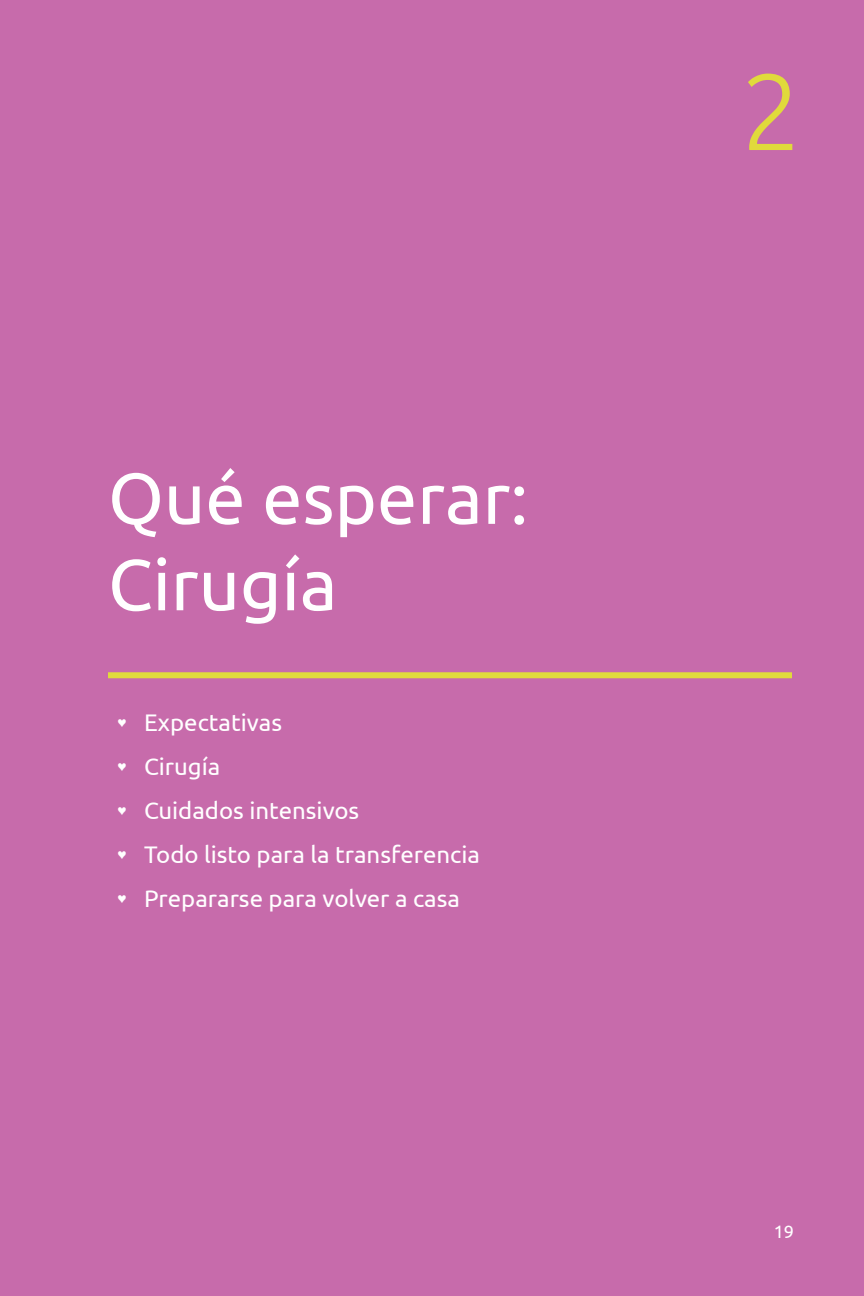
<style>
.page{position:relative;width:864px;height:1296px;background:#c76bab}
.page>*{position:absolute;margin:0;border:0;box-sizing:border-box;transform-origin:0 0}
.t1{font:300 108px "Ubuntu";color:#e0da3c}
.t2{font:72px/86.4px "Ubuntu";color:#fff}
.t3{font:24px/44px "Ubuntu";color:#fff}
.t4{font:18px "Ubuntu";color:#fff}
</style>
<div class="page">
<div style="left:108px;top:672px;width:684px;height:6px;background:#e0da3c"></div>
<h2 class="t2" style="left:108px;top:453px;width:422px">Qué esperar:<br>Cirugía</h2>
<p class="t3" style="left:117px;top:700px;width:365px">♥ Expectativas<br>♥ Cirugía<br>♥ Cuidados intensivos<br>♥ Todo listo para la transferencia ♥ Prepararse para volver a casa</p>
<h1 class="t1" style="left:741px;top:47px;width:62px">2</h1>
<p class="t4" style="left:774px;top:1221px;width:22px">19</p>
</div>
